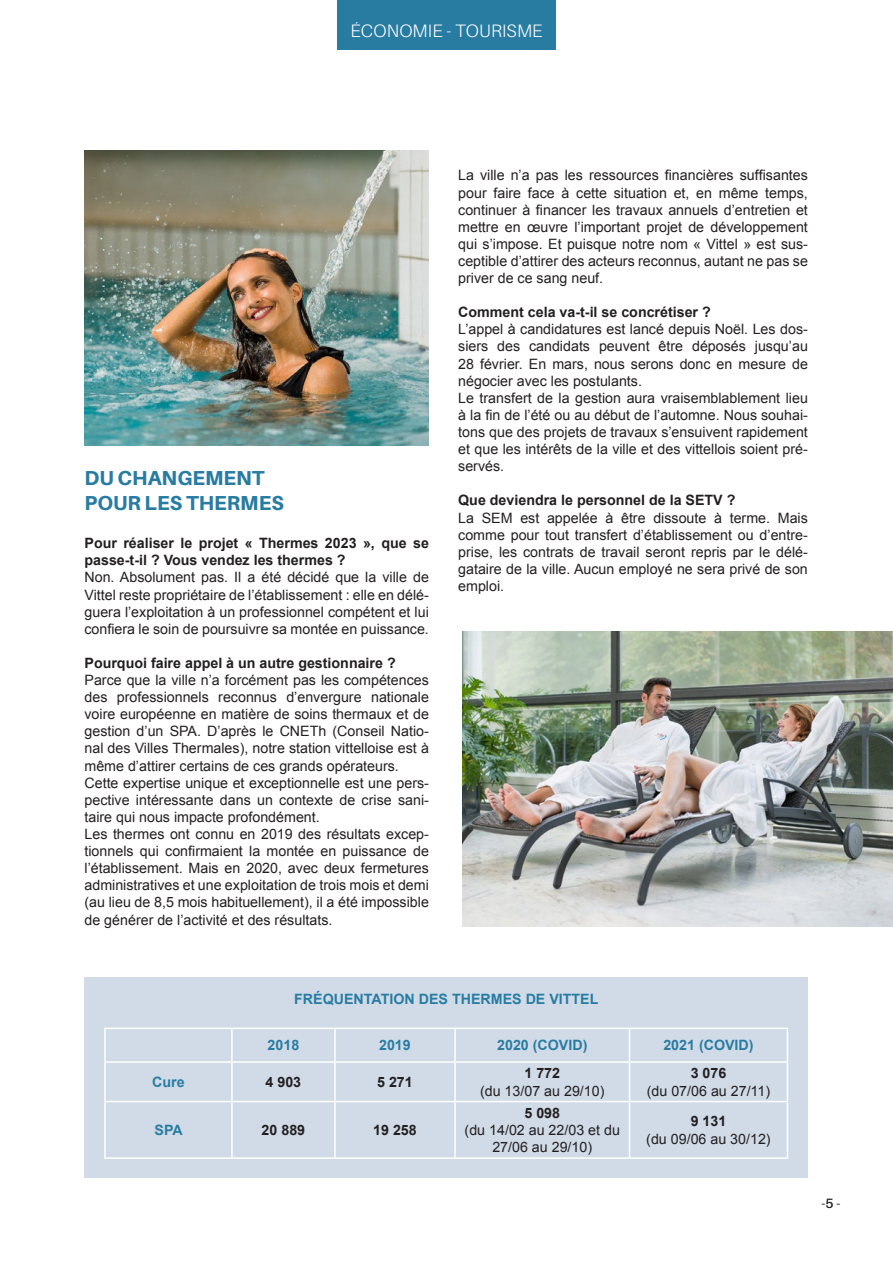
<style>
.page{position:relative;width:893px;height:1263px;background:#fff}
.page>*{position:absolute;margin:0;border:0;box-sizing:border-box;transform-origin:0 0}
.texte{font:800 20.25px/24.3px "Aileron";color:#287ca2}
.rubrique{font:300 18px "Aileron";letter-spacing:.01em;color:#fff}
.texte-2{font:14.25px/17.1px "Arial";color:#231f20;text-align:justify}
.texte-3{font:700 14.25px/17.1px "Arial";color:#231f20}
.texte-4{font:700 14.25px "Arial";color:#287ca2}
.t1{font:600 13.5px "Aileron";color:#231f20}
.s1{font-weight:700}
</style>
<div class="page">
<div style="left:337px;top:0;width:218px;height:50px;background:#287ca2"></div>
<div style="left:85px;top:977px;width:723px;height:201px;background:#d0dbe7"></div>
<hr style="left:104px;top:1027px;width:128px;height:2px;background:#fff">
<hr style="left:104px;top:1029px;width:2px;height:32px;background:#fff">
<hr style="left:232px;top:1027px;width:103px;height:2px;background:#fff">
<hr style="left:231px;top:1029px;width:2px;height:32px;background:#fff">
<hr style="left:335px;top:1027px;width:120px;height:2px;background:#fff">
<hr style="left:334px;top:1029px;width:2px;height:32px;background:#fff">
<hr style="left:455px;top:1027px;width:174px;height:2px;background:#fff">
<hr style="left:454px;top:1029px;width:2px;height:32px;background:#fff">
<hr style="left:629px;top:1027px;width:159px;height:2px;background:#fff">
<hr style="left:629px;top:1029px;width:1px;height:32px;background:#fff">
<hr style="left:787px;top:1029px;width:1px;height:32px;background:#fff">
<hr style="left:104px;top:1061px;width:128px;height:2px;background:#fff">
<hr style="left:104px;top:1063px;width:2px;height:38px;background:#fff">
<hr style="left:232px;top:1061px;width:103px;height:2px;background:#fff">
<hr style="left:231px;top:1063px;width:2px;height:38px;background:#fff">
<hr style="left:335px;top:1061px;width:120px;height:2px;background:#fff">
<hr style="left:334px;top:1063px;width:2px;height:38px;background:#fff">
<hr style="left:455px;top:1061px;width:174px;height:2px;background:#fff">
<hr style="left:454px;top:1063px;width:2px;height:38px;background:#fff">
<hr style="left:629px;top:1061px;width:159px;height:2px;background:#fff">
<hr style="left:629px;top:1063px;width:1px;height:38px;background:#fff">
<hr style="left:787px;top:1063px;width:1px;height:38px;background:#fff">
<hr style="left:104px;top:1101px;width:128px;height:1px;background:#fff">
<hr style="left:104px;top:1102px;width:2px;height:55px;background:#fff">
<hr style="left:232px;top:1101px;width:103px;height:1px;background:#fff">
<hr style="left:231px;top:1102px;width:2px;height:55px;background:#fff">
<hr style="left:335px;top:1101px;width:120px;height:1px;background:#fff">
<hr style="left:334px;top:1102px;width:2px;height:55px;background:#fff">
<hr style="left:455px;top:1101px;width:174px;height:1px;background:#fff">
<hr style="left:454px;top:1102px;width:2px;height:55px;background:#fff">
<hr style="left:629px;top:1101px;width:159px;height:1px;background:#fff">
<hr style="left:629px;top:1102px;width:1px;height:55px;background:#fff">
<hr style="left:787px;top:1102px;width:1px;height:55px;background:#fff">
<hr style="left:104px;top:1157px;width:128px;height:2px;background:#fff">
<hr style="left:232px;top:1157px;width:103px;height:2px;background:#fff">
<hr style="left:335px;top:1157px;width:120px;height:2px;background:#fff">
<hr style="left:455px;top:1157px;width:174px;height:2px;background:#fff">
<hr style="left:629px;top:1157px;width:159px;height:2px;background:#fff">
<img style="left:462px;top:631px;width:431px;height:295px">
<img style="left:84px;top:150px;width:345px;height:295px">
<p class="rubrique" style="left:350px;top:21px;width:194px">ÉCONOMIE - TOURISME</p>
<p class="texte" style="left:85px;top:466px;width:201px">DU CHANGEMENT<br>POUR LES THERMES</p>
<p class="texte-3" style="left:85px;top:535px;width:346px">Pour réaliser le projet « Thermes 2023 », que se passe-t-il ? Vous vendez les thermes ?</p>
<p class="texte-2" style="left:85px;top:569px;width:346px">Non. Absolument pas. Il a été décidé que la ville de Vittel reste propriétaire de l’établissement : elle en délé&shy;guera l’exploitation à un professionnel compétent et lui confiera le soin de poursuivre sa montée en puissance.</p>
<p class="texte-3" style="left:85px;top:655px;width:313px">Pourquoi faire appel à un autre gestionnaire ?</p>
<p class="texte-2" style="left:85px;top:672px;width:346px">Parce que la ville n’a forcément pas les compétences des professionnels reconnus d’envergure nationale voire européenne en matière de soins thermaux et de gestion d’un SPA. D’après le CNETh (Conseil Natio&shy;nal des Villes Thermales), notre station vittelloise est à même d’attirer certains de ces grands opérateurs.</p>
<p class="texte-2" style="left:85px;top:774px;width:346px">Cette expertise unique et exceptionnelle est une pers&shy;pective intéressante dans un contexte de crise sani&shy;taire qui nous impacte profondément.</p>
<p class="texte-2" style="left:85px;top:825px;width:346px">Les thermes ont connu en 2019 des résultats excep&shy;tionnels qui confirmaient la montée en puissance de l’établissement. Mais en 2020, avec deux fermetures administratives et une exploitation de trois mois et demi (au lieu de 8,5 mois habituellement), il a été impossible de générer de l’activité et des résultats.</p>
<p class="texte-2" style="left:458px;top:167px;width:351px">La ville n’a pas les ressources financières suffisantes pour faire face à cette situation et, en même temps, continuer à financer les travaux annuels d’entretien et mettre en œuvre l’important projet de développement qui s’impose. Et puisque notre nom « Vittel » est sus&shy;ceptible d’attirer des acteurs reconnus, autant ne pas se priver de ce sang neuf.</p>
<p class="texte-3" style="left:458px;top:304px;width:254px">Comment cela va-t-il se concrétiser ?</p>
<p class="texte-2" style="left:458px;top:321px;width:351px">L’appel à candidatures est lancé depuis Noël. Les dos&shy;siers des candidats peuvent être déposés jusqu’au 28 février. En mars, nous serons donc en mesure de négocier avec les postulants.</p>
<p class="texte-2" style="left:458px;top:389px;width:351px">Le transfert de la gestion aura vraisemblablement lieu à la fin de l’été ou au début de l’automne. Nous souhai&shy;tons que des projets de travaux s’ensuivent rapidement et que les intérêts de la ville et des vittellois soient pré&shy;servés.</p>
<p class="texte-3" style="left:458px;top:492px;width:279px">Que deviendra le personnel de la SETV ?</p>
<p class="texte-2" style="left:458px;top:509px;width:351px">La SEM est appelée à être dissoute à terme. Mais comme pour tout transfert d’établissement ou d’entre&shy;prise, les contrats de travail seront repris par le délé&shy;gataire de la ville. Aucun employé ne sera privé de son emploi.</p>
<p class="texte-4" style="left:294px;top:990px;width:306px">FRÉQUENTATION DES THERMES DE VITTEL</p>
<p class="texte-4" style="left:268px;top:1036px;width:33px">2018</p>
<p class="texte-4" style="left:379px;top:1036px;width:33px">2019</p>
<p class="texte-4" style="left:497px;top:1036px;width:92px">2020 (COVID)</p>
<p class="texte-4" style="left:663px;top:1036px;width:92px">2021 (COVID)</p>
<p class="texte-4" style="left:152px;top:1072px;width:34px">Cure</p>
<p class="texte-3" style="left:266px;top:1074px;width:37px">4 903</p>
<p class="texte-3" style="left:377px;top:1074px;width:37px">5 271</p>
<p class="texte-2" style="left:480px;top:1065px;width:126px;text-align:center"><span class="s1">1 772<br></span>(du 13/07 au 29/10)</p>
<p class="texte-2" style="left:647px;top:1065px;width:125px;text-align:center"><span class="s1">3 076<br></span>(du 07/06 au 27/11)</p>
<p class="texte-4" style="left:155px;top:1120px;width:30px">SPA</p>
<p class="texte-3" style="left:262px;top:1122px;width:45px">20 889</p>
<p class="texte-3" style="left:373px;top:1122px;width:45px">19 258</p>
<p class="texte-2" style="left:465px;top:1104px;width:157px;text-align:center"><span class="s1">5 098<br></span>(du 14/02 au 22/03 et du<br>27/06 au 29/10)</p>
<p class="texte-2" style="left:646px;top:1113px;width:126px;text-align:center"><span class="s1">9 131<br></span>(du 09/06 au 30/12)</p>
<p class="t1" style="left:822px;top:1195px;width:20px">-5 -</p>
</div>
